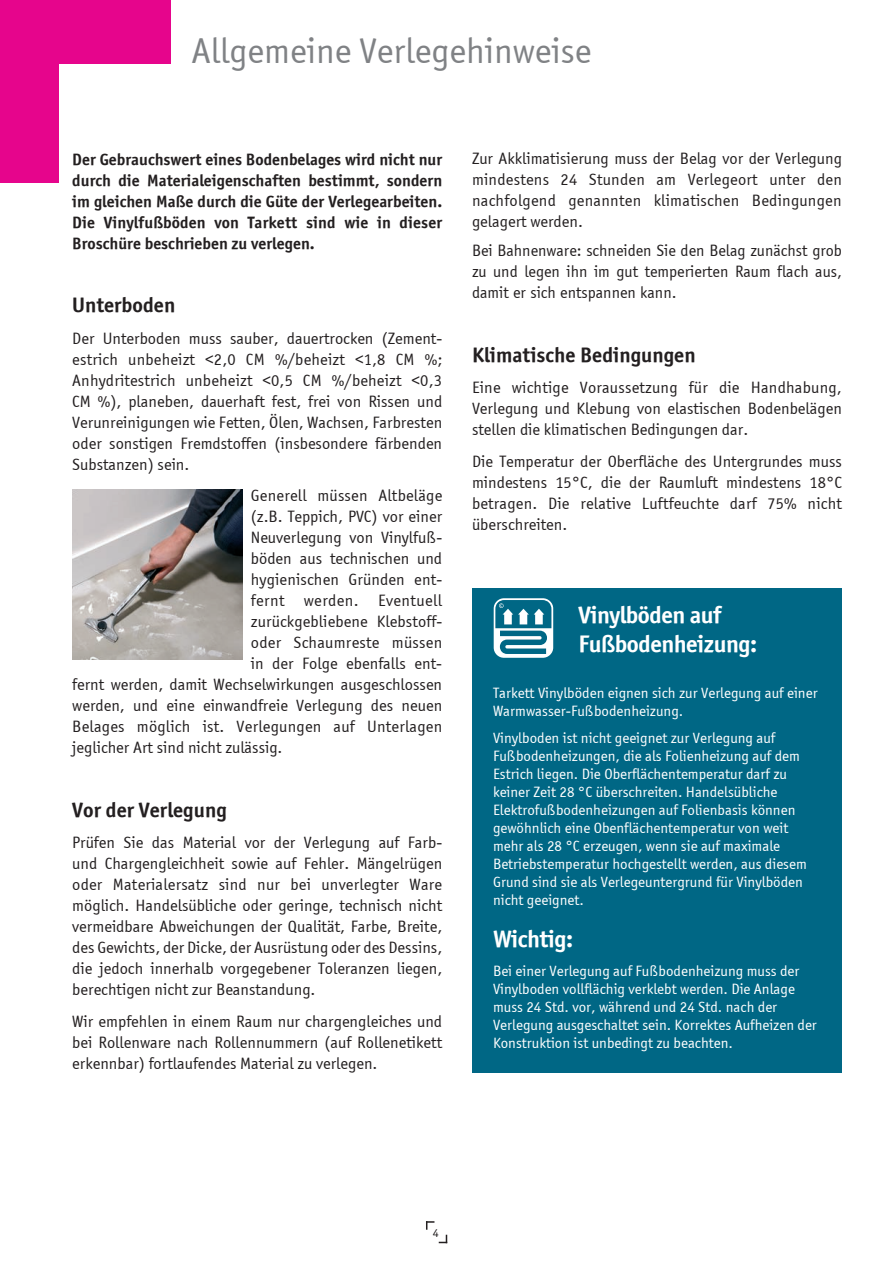
<style>
.page{position:relative;width:893px;height:1263px;background:#fff}
.page>*{position:absolute;margin:0;border:0;box-sizing:border-box;transform-origin:0 0}
.t1{font:36px "Officina Sans ITCTT Book";color:#808285}
.t2{font:24px/28.5px "Officina Sans ITCTT Bold";letter-spacing:-.02em;color:#fff}
.t3{font:21px "Officina Sans ITCTT Bold";color:#231f20}
.t4{font:16.5px/21px "Officina Sans ITCTT Book";color:#231f20;text-align:justify}
.t5{font:16.5px/21px "Officina Sans ITCTT Bold";color:#231f20;text-align:justify}
.t6{font:16.5px "Officina Sans ITCTT Book";letter-spacing:.025em;color:#231f20}
.t7{font:15px/18px "Officina Sans ITCTT Book";color:#fff}
.t8{font:12px "Officina Sans ITCTT Book";color:#231f20}
</style>
<div class="page">
<div style="left:0;top:0;width:170px;height:64px;background:#e6058c"></div>
<div style="left:0;top:0;width:59px;height:183px;background:#e6058c"></div>
<svg style="left:426px;top:1221px;width:21px;height:22px"></svg>
<img style="left:72px;top:489px;width:170px;height:170px">
<div style="left:472px;top:588px;width:370px;height:484px;background:#006785"></div>
<h1 class="t1" style="left:191px;top:30px;width:402px">Allgemeine Verlegehinweise</h1>
<p class="t5" style="left:72px;top:148px;width:371px">Der Gebrauchswert eines Bodenbelages wird nicht nur durch die Materialeigenschaften bestimmt, sondern im gleichen Maße durch die Güte der Verlegearbeiten.<br>Die Vinylfußböden von Tarkett sind wie in dieser Broschüre beschrieben zu verlegen.</p>
<p class="t3" style="left:72px;top:292px;width:105px">Unterboden</p>
<p class="t4" style="left:72px;top:327px;width:372px">Der Unterboden muss sauber, dauertrocken (Zement&shy;estrich unbeheizt &lt;2,0 CM %/beheizt &lt;1,8 CM %; Anhydritestrich unbeheizt &lt;0,5 CM %/beheizt &lt;0,3<br>CM %), planeben, dauerhaft fest, frei von Rissen und Verunreinigungen wie Fetten, Ölen, Wachsen, Farbresten oder sonstigen Fremdstoffen (insbesondere färbenden Substanzen) sein.</p>
<p class="t4" style="left:251px;top:485px;width:193px">Generell müssen Altbeläge</p>
<p class="t4" style="left:251px;top:506px;width:193px">(z.B. Teppich, PVC) vor einer</p>
<p class="t4" style="left:251px;top:527px;width:193px">Neuverlegung von Vinylfuß-</p>
<p class="t4" style="left:251px;top:548px;width:193px">böden aus technischen und</p>
<p class="t4" style="left:251px;top:569px;width:193px">hygienischen Gründen ent-</p>
<p class="t6" style="left:251px;top:591px;width:193px">fernt werden. Eventuell</p>
<p class="t4" style="left:251px;top:611px;width:193px">zurückgebliebene Klebstoff-</p>
<p class="t4" style="left:251px;top:632px;width:193px">oder Schaumreste müssen</p>
<p class="t4" style="left:251px;top:653px;width:193px">in der Folge ebenfalls ent-</p>
<p class="t4" style="left:72px;top:674px;width:371px">fernt werden, damit Wechselwirkungen ausgeschlossen</p>
<p class="t4" style="left:72px;top:695px;width:371px">werden, und eine einwandfreie Verlegung des neuen</p>
<p class="t4" style="left:72px;top:716px;width:372px">Belages möglich ist. Verlegungen auf Unterlagen</p>
<p class="t4" style="left:72px;top:737px;width:212px">jeglicher Art sind nicht zulässig.</p>
<p class="t3" style="left:72px;top:796px;width:156px">Vor der Verlegung</p>
<p class="t4" style="left:72px;top:832px;width:371px">Prüfen Sie das Material vor der Verlegung auf Farb&shy;und Chargengleichheit sowie auf Fehler. Mängelrügen oder Materialersatz sind nur bei unverlegter Ware möglich. Handelsübliche oder geringe, technisch nicht vermeidbare Abweichungen der Qualität, Farbe, Breite, des Gewichts, der Dicke, der Ausrüstung oder des Dessins, die jedoch innerhalb vorgegebener Toleranzen liegen, berechtigen nicht zur Beanstandung.</p>
<p class="t4" style="left:72px;top:1011px;width:371px">Wir empfehlen in einem Raum nur chargengleiches und bei Rollenware nach Rollennummern (auf Rollenetikett erkennbar) fortlaufendes Material zu verlegen.</p>
<p class="t4" style="left:472px;top:148px;width:372px">Zur Akklimatisierung muss der Belag vor der Verlegung mindestens 24 Stunden am Verlegeort unter den nachfolgend genannten klimatischen Bedingungen gelagert werden.</p>
<p class="t4" style="left:472px;top:240px;width:371px">Bei Bahnenware: schneiden Sie den Belag zunächst grob zu und legen ihn im gut temperierten Raum flach aus, damit er sich entspannen kann.</p>
<p class="t3" style="left:472px;top:342px;width:225px">Klimatische Bedingungen</p>
<p class="t4" style="left:472px;top:377px;width:371px">Eine wichtige Voraussetzung für die Handhabung, Verlegung und Klebung von elastischen Bodenbelägen stellen die klimatischen Bedingungen dar.</p>
<p class="t4" style="left:472px;top:451px;width:371px">Die Temperatur der Oberfläche des Untergrundes muss mindestens 15°C, die der Raumluft mindestens 18°C betragen. Die relative Luftfeuchte darf 75% nicht überschreiten.</p>
<h2 class="t2" style="left:578px;top:600px;width:180px">Vinylböden auf<br>Fußbodenheizung:</h2>
<p class="t7" style="left:493px;top:684px;width:326px">Tarkett Vinylböden eignen sich zur Verlegung auf einer<br>Warmwasser-Fußbodenheizung.</p>
<p class="t7" style="left:493px;top:728px;width:315px">Vinylboden ist nicht geeignet zur Verlegung auf Fußbodenheizungen, die als Folienheizung auf dem Estrich liegen. Die Oberflächentemperatur darf zu keiner Zeit 28 °C überschreiten. Handelsübliche Elektrofußbodenheizungen auf Folienbasis können gewöhnlich eine Obenflächentemperatur von weit mehr als 28 °C erzeugen, wenn sie auf maximale Betriebstemperatur hochgestellt werden, aus diesem Grund sind sie als Verlegeuntergrund für Vinylböden nicht geeignet.</p>
<h2 class="t2" style="left:493px;top:924px;width:82px">Wichtig:</h2>
<p class="t7" style="left:493px;top:961px;width:325px">Bei einer Verlegung auf Fußbodenheizung muss der Vinylboden vollflächig verklebt werden. Die Anlage muss 24 Std. vor, während und 24 Std. nach der Verlegung ausgeschaltet sein. Korrektes Aufheizen der Konstruktion ist unbedingt zu beachten.</p>
<p class="t8" style="left:433px;top:1225px;width:7px">4</p>
</div>
